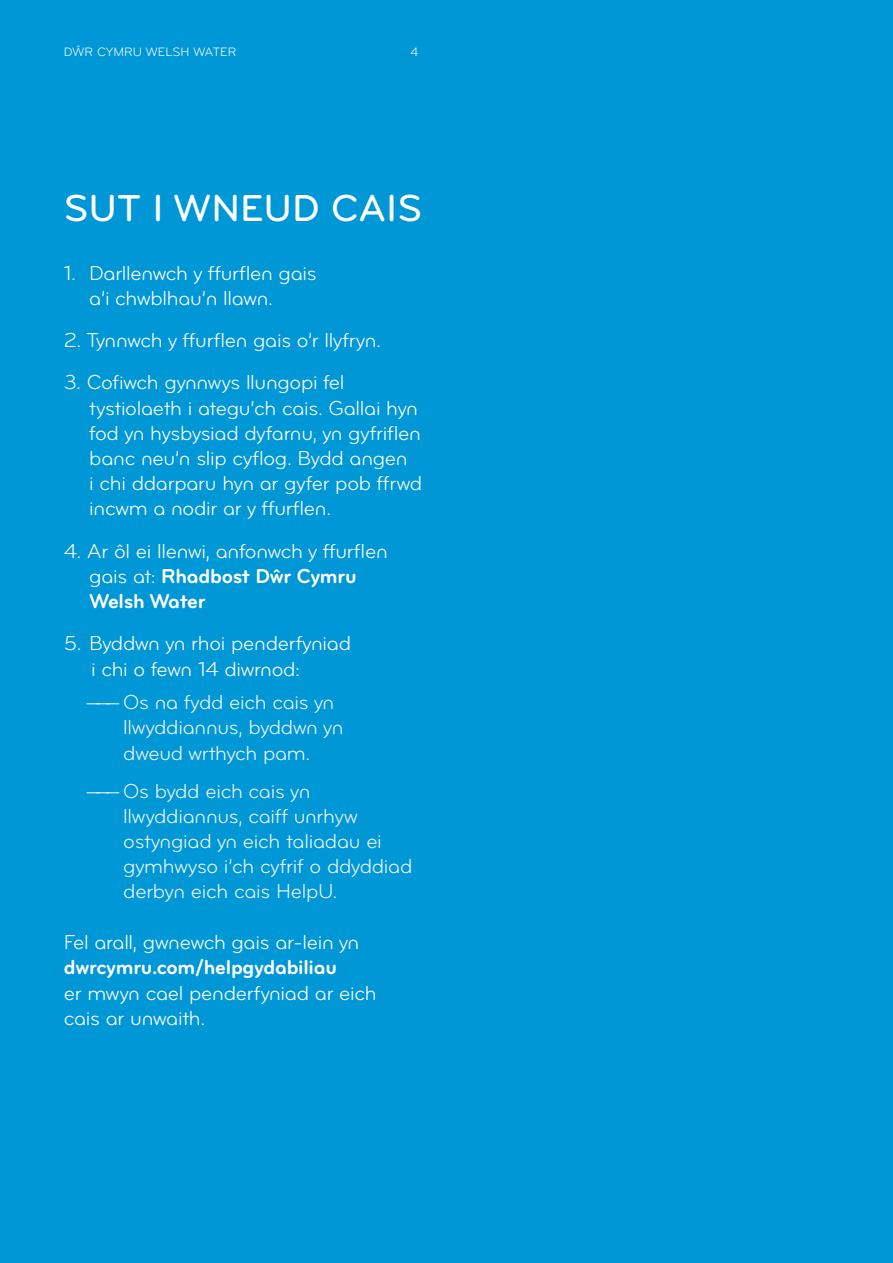
<style>
.page{position:relative;width:893px;height:1263px;background:#0097d7}
.page>*{position:absolute;margin:0;border:0;box-sizing:border-box;transform-origin:0 0}
.t1{font:39px "Bryant Pro Medium Alternate";color:#fff}
.t2{font:21px/25.2px "Bryant Pro Regular Alternate";letter-spacing:-.015em;color:#fff}
.t3{font:21px/25.2px "Bryant Pro Regular Alternate";letter-spacing:-.015em;color:#edf5fc}
.t4{font:21px/25.2px "Bryant Pro Bold Alternate";letter-spacing:-.015em;color:#fff}
.t5{font:12.6px "Bryant Pro Regular Alternate";letter-spacing:.01em;color:#fff}
.s1{font-family:"Bryant Pro Regular Alternate"}
</style>
<div class="page">
<p class="t5" style="left:64px;top:45px;width:174px">DŴR CYMRU WELSH WATER</p>
<p class="t5" style="left:411px;top:45px;width:10px">4</p>
<h1 class="t1" style="left:64px;top:184px;width:360px">SUT I WNEUD CAIS</h1>
<p class="t2" style="left:89px;top:260px;width:229px;text-indent:-26px">1. Darllenwch y ffurflen gais a’i chwblhau’n llawn.</p>
<p class="t2" style="left:64px;top:328px;width:319px">2. Tynnwch y ffurflen gais o’r llyfryn.</p>
<p class="t2" style="left:89px;top:370px;width:334px;text-indent:-26px">3. Cofiwch gynnwys llungopi fel tystiolaeth i ategu’ch cais. Gallai hyn fod yn hysbysiad dyfarnu, yn gyfriflen banc neu’n slip cyflog. Bydd angen<br>i chi ddarparu hyn ar gyfer pob ffrwd incwm a nodir ar y ffurflen.</p>
<p class="t2" style="left:64px;top:538px;width:325px">4. Ar ôl ei llenwi, anfonwch y ffurflen</p>
<p class="t4" style="left:89px;top:563px;width:269px"><span class="s1">gais at:</span> Rhadbost Dŵr Cymru<br>Welsh Water</p>
<p class="t2" style="left:91px;top:631px;width:262px;text-indent:-27px">5. Byddwn yn rhoi penderfyniad i chi o fewn 14 diwrnod:</p>
<p class="t3" style="left:123px;top:690px;width:222px;text-indent:-38px">———Os na fydd eich cais yn llwyddiannus, byddwn yn dweud wrthych pam.</p>
<p class="t3" style="left:123px;top:778px;width:291px;text-indent:-38px">———Os bydd eich cais yn llwyddiannus, caiff unrhyw ostyngiad yn eich taliadau ei gymhwyso i’ch cyfrif o ddyddiad derbyn eich cais HelpU.</p>
<p class="t2" style="left:64px;top:930px;width:297px">Fel arall, gwnewch gais ar-lein yn</p>
<p class="t4" style="left:64px;top:955px;width:275px">dwrcymru.com/helpgydabiliau</p>
<p class="t2" style="left:64px;top:980px;width:314px">er mwyn cael penderfyniad ar eich cais ar unwaith.</p>
</div>
